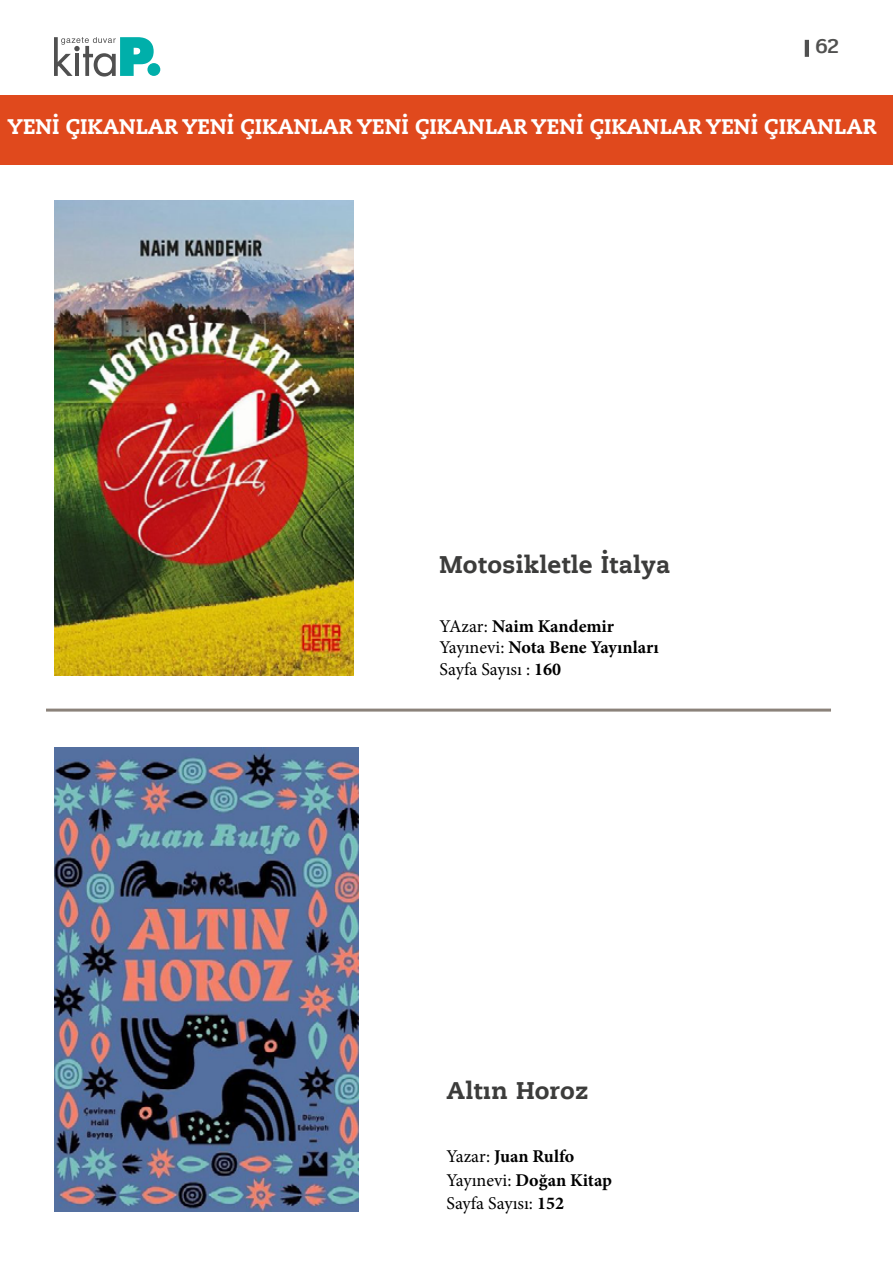
<style>
.page{position:relative;width:893px;height:1263px;background:#fff}
.page>*{position:absolute;margin:0;border:0;box-sizing:border-box;transform-origin:0 0}
.t1{font:700 24px "Caecilia LT Std Roman";letter-spacing:.01em;color:#3c3c3b}
.t2{font:700 21px "Caecilia LT Std Roman";color:#fff}
.t3{font:500 21px "Pridi";color:#515150}
.t4{font:700 18px/21.6px "Minion Pro";color:#000}
.t5{font:18px/23.7px "Minion Pro";color:#000}
.s1{font-weight:400}
.s2{font-weight:700}
</style>
<div class="page">
<svg style="left:54px;top:37px;width:100px;height:40px"></svg>
<div style="left:147px;top:63px;width:13px;height:13px;background:#00afaa;border-radius:50%"></div>
<hr style="left:805px;top:40px;width:4px;height:17px;background:#505050">
<hr style="left:46px;top:709px;width:785px;height:3px;background:#8b827a">
<img style="left:55px;top:747px;width:304px;height:465px">
<img style="left:55px;top:200px;width:298px;height:475px">
<div style="left:0;top:95px;width:893px;height:70px;background:#e0491d"></div>
<p class="t3" style="left:816px;top:31px;width:25px">62</p>
<p class="t2" style="left:7px;top:113px;width:870px">YENİ ÇIKANLAR YENİ ÇIKANLAR YENİ ÇIKANLAR YENİ ÇIKANLAR YENİ ÇIKANLAR</p>
<p class="t1" style="left:440px;top:549px;width:232px">Motosikletle İtalya</p>
<p class="t4" style="left:440px;top:615px;width:221px"><span class="s1">YAzar:</span> Naim Kandemir<br><span class="s1">Yayınevi:</span> Nota Bene Yayınları<br><span class="s1">Sayfa Sayısı :</span> 160</p>
<p class="t1" style="left:446px;top:1075px;width:143px">Altın Horoz</p>
<p class="t5" style="left:446px;top:1144px;width:167px">Yazar: <span class="s2">Juan Rulfo<br></span>Yayınevi: <span class="s2">Doğan Kitap<br></span>Sayfa Sayısı: <span class="s2">152</span></p>
</div>
